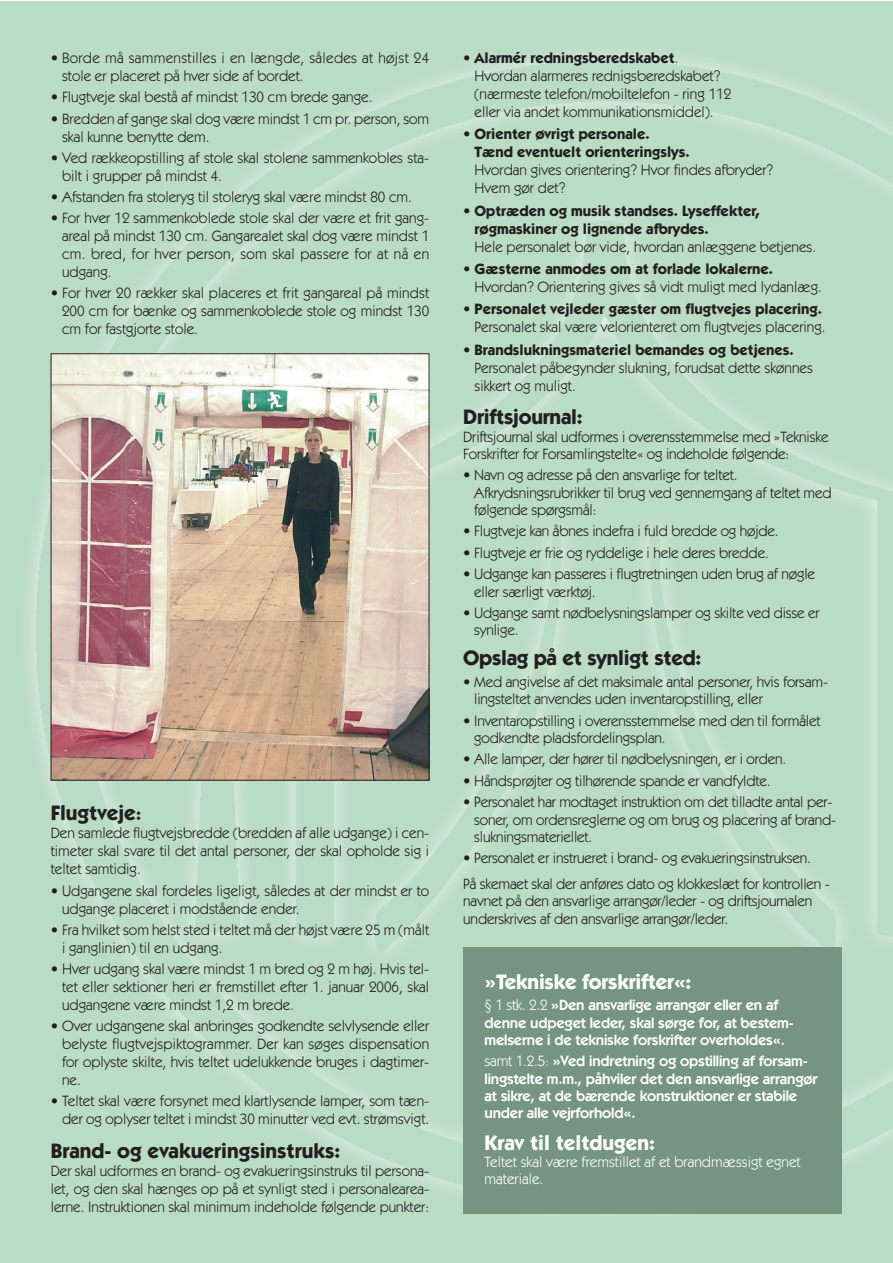
<style>
.page{position:relative;width:893px;height:1263px;background:#fff}
.page>*{position:absolute;margin:0;border:0;box-sizing:border-box;transform-origin:0 0}
.t1{font:700 21px "Itc Kabel";color:#231f20}
.t2{font:700 21px "Itc Kabel";letter-spacing:-.01em;color:#fff}
.t3{font:15px/18px "Itc Kabel";color:#231f20}
.t4{font:600 15px/17.2px "Itc Kabel";letter-spacing:-.01em;color:#fff}
.t5{font:700 15px/18px "Itc Kabel";color:#231f20}
.t6{font:15px/18px "Itc Kabel";letter-spacing:.02em;color:#231f20}
.t7{font:15px/17.2px "Itc Kabel";color:#fff}
.s1{font-size:18px}
.s2{font-weight:700}
.s3{font-weight:400}
</style>
<div class="page">
<img style="left:0;top:1px;width:893px;height:1262px">
<div style="left:463px;top:947px;width:379px;height:266px;background:#769482"></div>
<img style="left:53px;top:355px;width:374px;height:423px">
<p class="t6" style="left:62px;top:50px;width:369px;text-indent:-11px">• Borde må sammenstilles i en længde, således at højst 24 stole er placeret på hver side af bordet.</p>
<p class="t3" style="left:51px;top:89px;width:323px">• Flugtveje skal bestå af mindst 130 cm brede gange.</p>
<p class="t3" style="left:62px;top:111px;width:369px;text-indent:-11px">• Bredden af gange skal dog være mindst 1 cm pr. person, som skal kunne benytte dem.</p>
<p class="t3" style="left:62px;top:150px;width:369px;text-indent:-11px">• Ved rækkeopstilling af stole skal stolene sammenkobles sta&shy;bilt i grupper på mindst 4.</p>
<p class="t3" style="left:51px;top:189px;width:363px">• Afstanden fra stoleryg til stoleryg skal være mindst 80 cm.</p>
<p class="t3" style="left:62px;top:210px;width:369px;text-align:justify;text-indent:-11px">• For hver 12 sammenkoblede stole skal der være et frit gang&shy;areal på mindst 130 cm. Gangarealet skal dog være mindst 1 cm. bred, for hver person, som skal passere for at nå en udgang.</p>
<p class="t3" style="left:62px;top:285px;width:369px;text-align:justify;text-indent:-11px">• For hver 20 rækker skal placeres et frit gangareal på mindst 200 cm for bænke og sammenkoblede stole og mindst 130 cm for fastgjorte stole.</p>
<h1 class="t1" style="left:51px;top:805px;width:92px">Flugtveje<span class="s1">:</span></h1>
<p class="t3" style="left:51px;top:825px;width:380px;text-align:justify">Den samlede flugtvejsbredde (bredden af alle udgange) i cen&shy;timeter skal svare til det antal personer, der skal opholde sig i teltet samtidig.</p>
<p class="t3" style="left:62px;top:883px;width:369px;text-indent:-11px">• Udgangene skal fordeles ligeligt, således at der mindst er to udgange placeret i modstående ender.</p>
<p class="t3" style="left:62px;top:922px;width:369px;text-indent:-11px">• Fra hvilket som helst sted i teltet må der højst være 25 m (målt i ganglinien) til en udgang.</p>
<p class="t3" style="left:62px;top:961px;width:369px;text-align:justify;text-indent:-11px">• Hver udgang skal være mindst 1 m bred og 2 m høj. Hvis tel&shy;tet eller sektioner heri er fremstillet efter 1. januar 2006, skal udgangene være mindst 1,2 m brede.</p>
<p class="t3" style="left:62px;top:1018px;width:369px;text-align:justify;text-indent:-11px">• Over udgangene skal anbringes godkendte selvlysende eller belyste flugtvejspiktogrammer. Der kan søges dispensation for oplyste skilte, hvis teltet udelukkende bruges i dagtimer&shy;ne.</p>
<p class="t3" style="left:51px;top:1093px;width:380px;text-align:right">• Teltet skal være forsynet med klartlysende lamper, som tæn&shy;der og oplyser teltet i mindst 30 minutter ved evt. strømsvigt.</p>
<h1 class="t1" style="left:51px;top:1143px;width:291px">Brand- og evakueringsinstruks:</h1>
<p class="t3" style="left:51px;top:1163px;width:380px;text-align:justify">Der skal udformes en brand- og evakueringsinstruks til persona&shy;let, og den skal hænges op på et synligt sted i personalearea&shy;lerne. Instruktionen skal minimum indeholde følgende punkter:</p>
<p class="t3" style="left:475px;top:50px;width:258px;text-indent:-11px">• <span class="s2">Alarmér redningsberedskabet</span>.<br>Hvordan alarmeres rednigsberedskabet? (nærmeste telefon/mobiltelefon - ring 112 eller via andet kommunikationsmiddel).</p>
<p class="t5" style="left:475px;top:127px;width:217px;text-indent:-11px"><span class="s3">•</span> Orienter øvrigt personale.<br>Tænd eventuelt orienteringslys.</p>
<p class="t3" style="left:475px;top:162px;width:300px">Hvordan gives orientering? Hvor findes afbryder?<br>Hvem gør det?</p>
<p class="t5" style="left:475px;top:203px;width:286px;text-indent:-11px"><span class="s3">•</span> Optræden og musik standses. Lyseffekter, røgmaskiner og lignende afbrydes.</p>
<p class="t3" style="left:475px;top:239px;width:343px">Hele personalet bør vide, hvordan anlæggene betjenes.</p>
<p class="t3" style="left:475px;top:261px;width:349px;text-indent:-11px">• <span class="s2">Gæsterne anmodes om at forlade lokalerne.<br></span>Hvordan? Orientering gives så vidt muligt med lydanlæg.</p>
<p class="t3" style="left:463px;top:301px;width:364px;text-align:right">• <span class="s2">Personalet vejleder gæster om flugtvejes placering.<br></span>Personalet skal være velorienteret om flugtvejes placering.</p>
<p class="t3" style="left:475px;top:341px;width:340px;text-indent:-11px">• <span class="s2">Brandslukningsmateriel bemandes og betjenes.<br></span>Personalet påbegynder slukning, forudsat dette skønnes sikkert og muligt.</p>
<h1 class="t1" style="left:463px;top:409px;width:121px">Driftsjournal:</h1>
<p class="t3" style="left:463px;top:429px;width:367px;line-height:17.2px">Driftsjournal skal udformes i overensstemmelse med »Tekniske<br>Forskrifter for Forsamlingstelte« og indeholde følgende:</p>
<p class="t3" style="left:474px;top:468px;width:359px;line-height:17.2px;text-indent:-11px">• Navn og adresse på den ansvarlige for teltet.<br>Afkrydsningsrubrikker til brug ved gennemgang af teltet med følgende spørgsmål:</p>
<p class="t3" style="left:463px;top:523px;width:317px">• Flugtveje kan åbnes indefra i fuld bredde og højde.</p>
<p class="t3" style="left:463px;top:545px;width:307px">• Flugtveje er frie og ryddelige i hele deres bredde.</p>
<p class="t3" style="left:474px;top:567px;width:342px;line-height:17.2px;text-indent:-11px">• Udgange kan passeres i flugtretningen uden brug af nøgle eller særligt værktøj.</p>
<p class="t3" style="left:474px;top:605px;width:347px;line-height:17.2px;text-indent:-11px">• Udgange samt nødbelysningslamper og skilte ved disse er synlige.</p>
<h1 class="t1" style="left:463px;top:650px;width:240px">Opslag på et synligt sted:</h1>
<p class="t3" style="left:474px;top:674px;width:355px;line-height:17.2px;text-indent:-11px">• Med angivelse af det maksimale antal personer, hvis forsam&shy;lingsteltet anvendes uden inventaropstilling, eller</p>
<p class="t3" style="left:474px;top:713px;width:348px;line-height:17.2px;text-indent:-11px">• Inventaropstilling i overensstemmelse med den til formålet godkendte pladsfordelingsplan.</p>
<p class="t3" style="left:463px;top:751px;width:324px">• Alle lamper, der hører til nødbelysningen, er i orden.</p>
<p class="t3" style="left:463px;top:773px;width:309px">• Håndsprøjter og tilhørende spande er vandfyldte.</p>
<p class="t3" style="left:474px;top:795px;width:363px;line-height:17.2px;text-indent:-11px">• Personalet har modtaget instruktion om det tilladte antal per&shy;soner, om ordensreglerne og om brug og placering af brand&shy;slukningsmateriellet.</p>
<p class="t3" style="left:463px;top:846px;width:368px;line-height:25.8px">• Personalet er instrueret i brand- og evakueringsinstruksen.<br>På skemaet skal der anføres dato og klokkeslæt for kontrollen -</p>
<p class="t3" style="left:463px;top:894px;width:350px;line-height:17.2px">navnet på den ansvarlige arrangør/leder - og driftsjournalen underskrives af den ansvarlige arrangør/leder.</p>
<h1 class="t2" style="left:485px;top:974px;width:208px">»Tekniske forskrifter«:</h1>
<p class="t4" style="left:485px;top:998px;width:311px"><span class="s3">§ 1 stk. 2.2</span> »Den ansvarlige arrangør eller en af denne udpeget leder, skal sørge for, at bestem&shy;melserne i de tekniske forskrifter overholdes«.</p>
<p class="t4" style="left:485px;top:1054px;width:334px"><span class="s3">samt 1.2.5:</span> »Ved indretning og opstilling af forsam&shy;lingstelte m.m., påhviler det den ansvarlige arrangør at sikre, at de bærende konstruktioner er stabile under alle vejrforhold«.</p>
<h1 class="t2" style="left:485px;top:1135px;width:172px">Krav til teltdugen:</h1>
<p class="t7" style="left:484px;top:1154px;width:318px">Teltet skal være fremstillet af et brandmæssigt egnet materiale.</p>
</div>
